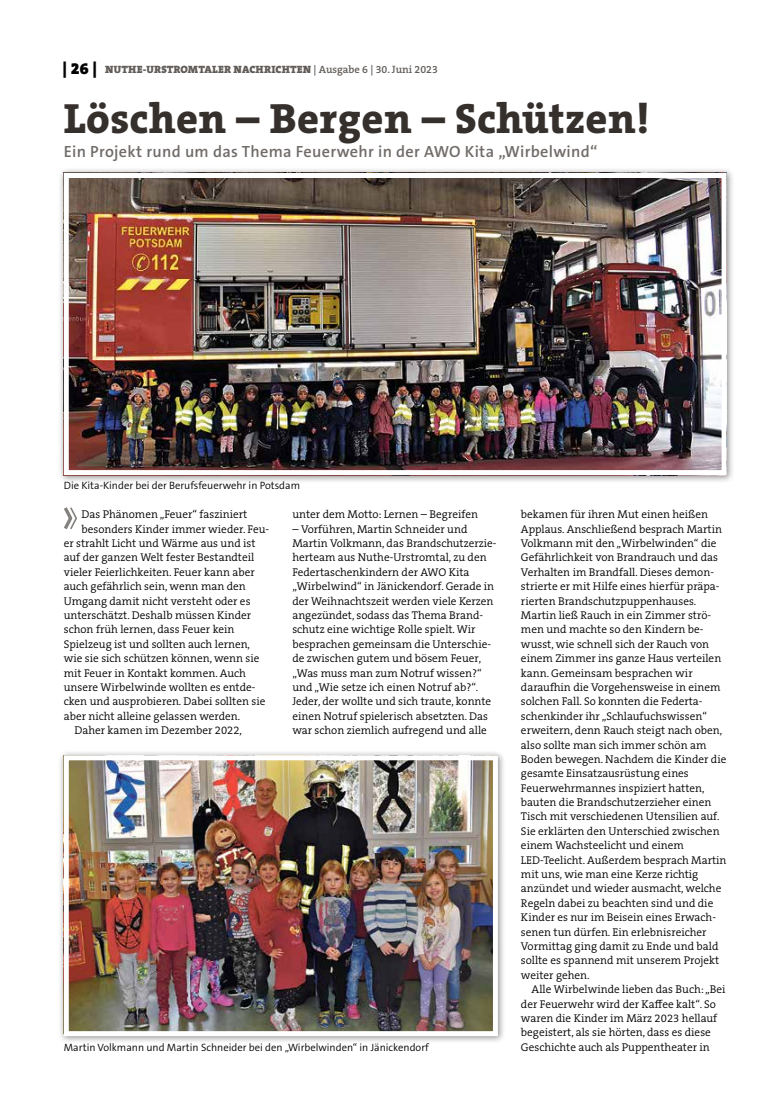
<style>
.page{position:relative;width:762px;height:1117px;background:#fff}
.page>*{position:absolute;margin:0;border:0;box-sizing:border-box;transform-origin:0 0}
.t1{font:800 42.5px "The Serif B W8";letter-spacing:.01em;color:#36302d}
.t2{font:600 16.25px "The Sans B W6";letter-spacing:.02em;color:#716c69}
.t3{font:300 11.25px/14.4px "The Serif B W4";color:#000}
.t4{font:300 10.62px "The Sans B W4";color:#000}
.t5{font:900 10.62px "The Serif B W9";letter-spacing:.015em;color:#615c58}
.s1{font-size:16.25px;color:#000}
.s2{font-family:"The Serif B W6";font-weight:600}
</style>
<div class="page">
<div style="left:58px;top:167px;width:676px;height:315px;background:#000;opacity:.45"></div>
<img style="left:70px;top:179px;width:650px;height:290px">
<div style="left:64px;top:173px;width:662px;height:302px;border:5px solid #fff"></div>
<svg style="left:64px;top:507px;width:13px;height:23px"></svg>
<div style="left:58px;top:749px;width:448px;height:294px;background:#000;opacity:.45"></div>
<img style="left:70px;top:761px;width:422px;height:268px">
<div style="left:64px;top:755px;width:434px;height:280px;border:5px solid #fff"></div>
<p class="t5" style="left:63px;top:63px;width:377px"><span class="s1">| 26 |</span> NUTHE-URSTROMTALER NACHRICHTEN <span class="s2">| Ausgabe 6 | 30. Juni 2023</span></p>
<h1 class="t1" style="left:64px;top:90px;width:587px">Löschen – Bergen – Schützen!</h1>
<h2 class="t2" style="left:64px;top:141px;width:535px">Ein Projekt rund um das Thema Feuerwehr in der AWO Kita „Wirbelwind“</h2>
<p class="t4" style="left:64px;top:479px;width:238px">Die Kita-Kinder bei der Berufsfeuerwehr in Potsdam</p>
<p class="t3" style="left:82px;top:507px;width:167px">Das Phänomen „Feuer“ fasziniert</p>
<p class="t3" style="left:82px;top:521px;width:189px">besonders Kinder immer wieder. Feu-</p>
<p class="t3" style="left:64px;top:536px;width:193px">er strahlt Licht und Wärme aus und ist</p>
<p class="t3" style="left:64px;top:550px;width:192px">auf der ganzen Welt fester Bestandteil</p>
<p class="t3" style="left:64px;top:564px;width:192px">vieler Feierlichkeiten. Feuer kann aber</p>
<p class="t3" style="left:64px;top:579px;width:183px">auch gefährlich sein, wenn man den</p>
<p class="t3" style="left:64px;top:593px;width:188px">Umgang damit nicht versteht oder es</p>
<p class="t3" style="left:64px;top:608px;width:189px">unterschätzt. Deshalb müssen Kinder</p>
<p class="t3" style="left:64px;top:622px;width:172px">schon früh lernen, dass Feuer kein</p>
<p class="t3" style="left:64px;top:636px;width:188px">Spielzeug ist und sollten auch lernen,</p>
<p class="t3" style="left:64px;top:651px;width:197px">wie sie sich schützen können, wenn sie</p>
<p class="t3" style="left:64px;top:665px;width:184px">mit Feuer in Kontakt kommen. Auch</p>
<p class="t3" style="left:64px;top:679px;width:193px">unsere Wirbelwinde wollten es entde-</p>
<p class="t3" style="left:64px;top:694px;width:203px">cken und ausprobieren. Dabei sollten sie</p>
<p class="t3" style="left:64px;top:708px;width:178px">aber nicht alleine gelassen werden.</p>
<p class="t3" style="left:74px;top:723px;width:169px">Daher kamen im Dezember 2022,</p>
<p class="t3" style="left:292px;top:507px;width:187px">unter dem Motto: Lernen – Begreifen</p>
<p class="t3" style="left:292px;top:521px;width:206px">– Vorführen, Martin Schneider und Martin Volkmann, das Brandschutzerzie&shy;herteam aus Nuthe-Urstromtal, zu den Federtaschenkindern der AWO Kita „Wirbelwind“ in Jänickendorf. Gerade in der Weihnachtszeit werden viele Kerzen angezündet, sodass das Thema Brand&shy;schutz eine wichtige Rolle spielt. Wir besprachen gemeinsam die Unterschie&shy;de zwischen gutem und bösem Feuer, „Was muss man zum Notruf wissen?“ und „Wie setze ich einen Notruf ab?“.<br>Jeder, der wollte und sich traute, konnte einen Notruf spielerisch absetzten. Das war schon ziemlich aufregend und alle</p>
<p class="t3" style="left:521px;top:507px;width:207px">bekamen für ihren Mut einen heißen Applaus. Anschließend besprach Martin Volkmann mit den „Wirbelwinden“ die Gefährlichkeit von Brandrauch und das Verhalten im Brandfall. Dieses demon&shy;strierte er mit Hilfe eines hierfür präpa&shy;rierten Brandschutzpuppenhauses.<br>Martin ließ Rauch in ein Zimmer strö&shy;men und machte so den Kindern be&shy;wusst, wie schnell sich der Rauch von einem Zimmer ins ganze Haus verteilen kann. Gemeinsam besprachen wir daraufhin die Vorgehensweise in einem solchen Fall. So konnten die Federta&shy;schenkinder ihr „Schlaufuchswissen“ erweitern, denn Rauch steigt nach oben, also sollte man sich immer schön am Boden bewegen. Nachdem die Kinder die gesamte Einsatzausrüstung eines Feuerwehrmannes inspiziert hatten, bauten die Brandschutzerzieher einen Tisch mit verschiedenen Utensilien auf.<br>Sie erklärten den Unterschied zwischen einem Wachsteelicht und einem LED-Teelicht. Außerdem besprach Martin mit uns, wie man eine Kerze richtig anzündet und wieder ausmacht, welche Regeln dabei zu beachten sind und die Kinder es nur im Beisein eines Erwach&shy;senen tun dürfen. Ein erlebnisreicher Vormittag ging damit zu Ende und bald sollte es spannend mit unserem Projekt weiter gehen.</p>
<p class="t3" style="left:521px;top:981px;width:206px;text-indent:11px">Alle Wirbelwinde lieben das Buch: „Bei der Feuerwehr wird der Kaffee kalt“. So waren die Kinder im März 2023 hellauf begeistert, als sie hörten, dass es diese</p>
<p class="t4" style="left:64px;top:1039px;width:367px">Martin Volkmann und Martin Schneider bei den „Wirbelwinden“ in Jänickendorf</p>
<p class="t3" style="left:521px;top:1039px;width:190px">Geschichte auch als Puppentheater in</p>
</div>
